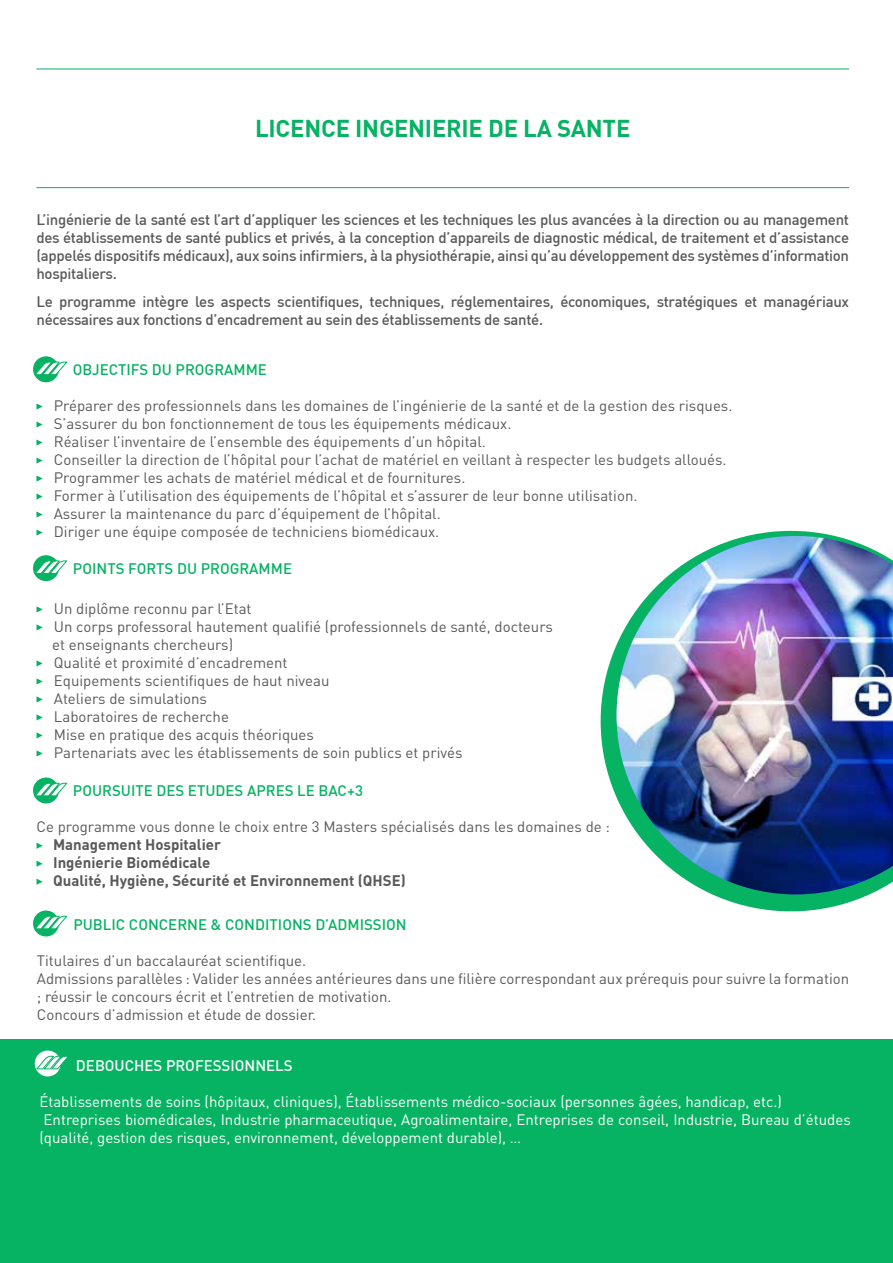
<style>
.page{position:relative;width:893px;height:1263px;background:#fff}
.page>*{position:absolute;margin:0;border:0;box-sizing:border-box;transform-origin:0 0}
.t1{font:700 23.85px "DIN Pro";letter-spacing:-.01em;color:#06b363}
.t2{font:15px/18px "DIN Pro";color:#58595b}
.t3{font:500 15px/18px "DIN Pro";letter-spacing:-.02em;color:#58595b;text-align:justify}
.t4{font:15px/18px "DIN Pro";color:#fff}
.t5{font:500 15px "DIN Pro";color:#06b363}
.t6{font:700 15px/18px "DIN Pro";color:#58595b}
.t7{font:500 15px "DIN Pro";color:#fff}
</style>
<div class="page">
<div style="left:0;top:1040px;width:893px;height:223px;background:#06b363"></div>
<svg style="left:601px;top:531px;width:269px;height:380px"></svg>
<img style="left:616px;top:536px;width:277px;height:358px">
<svg style="left:36px;top:403px;width:7px;height:7px"></svg>
<svg style="left:36px;top:421px;width:7px;height:7px"></svg>
<svg style="left:36px;top:439px;width:7px;height:7px"></svg>
<svg style="left:36px;top:457px;width:7px;height:7px"></svg>
<svg style="left:36px;top:475px;width:7px;height:7px"></svg>
<svg style="left:36px;top:493px;width:7px;height:7px"></svg>
<svg style="left:36px;top:511px;width:7px;height:7px"></svg>
<svg style="left:36px;top:529px;width:7px;height:7px"></svg>
<svg style="left:37px;top:606px;width:6px;height:6px"></svg>
<svg style="left:37px;top:624px;width:6px;height:6px"></svg>
<svg style="left:37px;top:660px;width:6px;height:6px"></svg>
<svg style="left:37px;top:678px;width:6px;height:6px"></svg>
<svg style="left:37px;top:696px;width:6px;height:6px"></svg>
<svg style="left:37px;top:714px;width:6px;height:6px"></svg>
<svg style="left:37px;top:732px;width:6px;height:6px"></svg>
<svg style="left:37px;top:750px;width:6px;height:6px"></svg>
<svg style="left:37px;top:843px;width:6px;height:6px"></svg>
<svg style="left:37px;top:861px;width:6px;height:6px"></svg>
<svg style="left:37px;top:879px;width:6px;height:6px"></svg>
<div style="left:33px;top:356px;width:26px;height:26px;background:#06b363;border-radius:50%"></div>
<svg style="left:35px;top:361px;width:32px;height:14px"></svg>
<div style="left:33px;top:555px;width:26px;height:26px;background:#06b363;border-radius:50%"></div>
<svg style="left:35px;top:560px;width:32px;height:14px"></svg>
<div style="left:33px;top:777px;width:26px;height:26px;background:#06b363;border-radius:50%"></div>
<svg style="left:35px;top:783px;width:32px;height:13px"></svg>
<hr style="left:36px;top:69px;width:813px;height:1px;background:#06b363">
<hr style="left:36px;top:187px;width:813px;height:1px;background:#06b363">
<div style="left:33px;top:910px;width:26px;height:26px;background:#06b363;border-radius:50%"></div>
<svg style="left:35px;top:916px;width:32px;height:13px"></svg>
<svg style="left:35px;top:1050px;width:26px;height:26px"></svg>
<svg style="left:37px;top:1056px;width:30px;height:13px"></svg>
<h1 class="t1" style="left:255px;top:113px;width:377px">LICENCE INGENIERIE DE LA SANTE</h1>
<p class="t3" style="left:36px;top:211px;width:814px">L’ingénierie de la santé est l’art d’appliquer les sciences et les techniques les plus avancées à la direction ou au management des établissements de santé publics et privés, à la conception d’appareils de diagnostic médical, de traitement et d’assistance (appelés dispositifs médicaux), aux soins infirmiers, à la physiothérapie, ainsi qu’au développement des systèmes d’information hospitaliers.</p>
<p class="t3" style="left:36px;top:292px;width:814px">Le programme intègre les aspects scientifiques, techniques, réglementaires, économiques, stratégiques et managériaux nécessaires aux fonctions d’encadrement au sein des établissements de santé.</p>
<p class="t5" style="left:73px;top:360px;width:196px">OBJECTIFS DU PROGRAMME</p>
<p class="t2" style="left:54px;top:396px;width:680px">Préparer des professionnels dans les domaines de l’ingénierie de la santé et de la gestion des risques.<br>S’assurer du bon fonctionnement de tous les équipements médicaux.<br>Réaliser l’inventaire de l’ensemble des équipements d’un hôpital.<br>Conseiller la direction de l’hôpital pour l’achat de matériel en veillant à respecter les budgets alloués.<br>Programmer les achats de matériel médical et de fournitures.<br>Former à l’utilisation des équipements de l’hôpital et s’assurer de leur bonne utilisation.<br>Assurer la maintenance du parc d’équipement de l’hôpital.<br>Diriger une équipe composée de techniciens biomédicaux.</p>
<p class="t5" style="left:73px;top:559px;width:221px">POINTS FORTS DU PROGRAMME</p>
<p class="t2" style="left:52px;top:599px;width:502px">Un diplôme reconnu par l’Etat<br>Un corps professoral hautement qualifié (professionnels de santé, docteurs et enseignants chercheurs)<br>Qualité et proximité d’encadrement<br>Equipements scientifiques de haut niveau<br>Ateliers de simulations<br>Laboratoires de recherche<br>Mise en pratique des acquis théoriques<br>Partenariats avec les établissements de soin publics et privés</p>
<p class="t5" style="left:73px;top:781px;width:292px">POURSUITE DES ETUDES APRES LE BAC+3</p>
<p class="t2" style="left:37px;top:817px;width:575px">Ce programme vous donne le choix entre 3 Masters spécialisés dans les domaines de :</p>
<p class="t6" style="left:53px;top:835px;width:354px">Management Hospitalier<br>Ingénierie Biomédicale<br>Qualité, Hygiène, Sécurité et Environnement (QHSE)</p>
<p class="t5" style="left:73px;top:915px;width:335px">PUBLIC CONCERNE &amp; CONDITIONS D’ADMISSION</p>
<p class="t2" style="left:37px;top:951px;width:814px">Titulaires d’un baccalauréat scientifique.<br>Admissions parallèles : Valider les années antérieures dans une filière correspondant aux prérequis pour suivre la formation ; réussir le concours écrit et l’entretien de motivation.<br>Concours d’admission et étude de dossier.</p>
<p class="t7" style="left:76px;top:1055px;width:218px">DEBOUCHES PROFESSIONNELS</p>
<p class="t4" style="left:39px;top:1091px;width:813px">Établissements de soins (hôpitaux, cliniques), Établissements médico-sociaux (personnes âgées, handicap, etc.)<br>Entreprises biomédicales, Industrie pharmaceutique, Agroalimentaire, Entreprises de conseil, Industrie, Bureau d’études (qualité, gestion des risques, environnement, développement durable), …</p>
</div>
